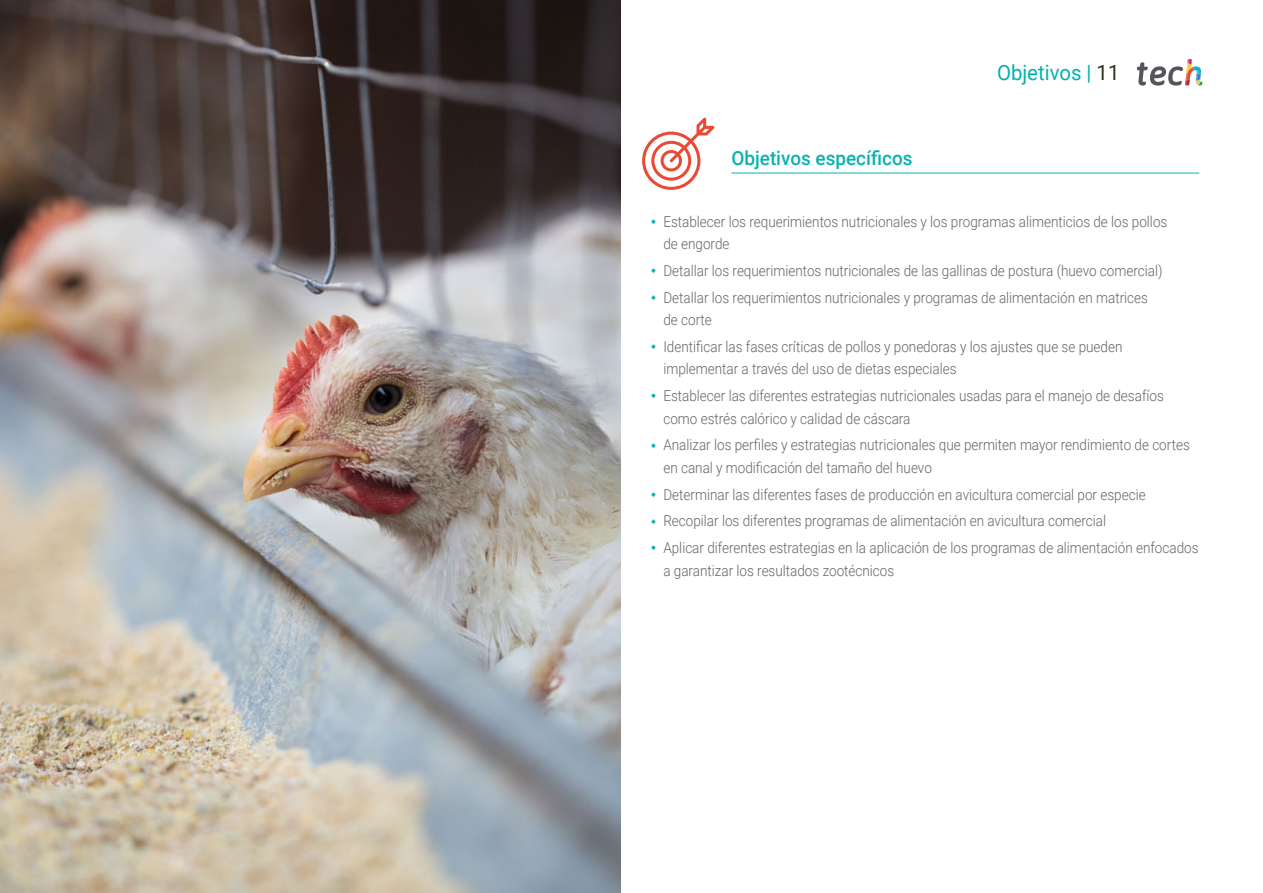
<style>
.page{position:relative;width:1263px;height:893px;background:#fff}
.page>*{position:absolute;margin:0;border:0;box-sizing:border-box;transform-origin:0 0}
.t1{font:21px "Roboto";color:#00b2af}
.t2{font:500 19.5px "Roboto";color:#09b2af}
.t3{font:300 15px/26.7px "Roboto";color:#61646a;scale:.9 1}
.s1{color:#312e20}
</style>
<div class="page">
<img style="left:0;top:0;width:621px;height:893px">
<svg style="left:1137px;top:59px;width:65px;height:27px"></svg>
<hr style="left:731px;top:173px;width:468px;height:1px;background:#09b2af">
<svg style="left:642px;top:117px;width:72px;height:73px"></svg>
<h2 class="t2" style="left:731px;top:144px;width:183px">Objetivos específicos</h2>
<h1 class="t1" style="left:997px;top:57px;width:124px">Objetivos | <span class="s1">11</span></h1>
<p class="t3" style="left:663px;top:210px;width:561px;line-height:22.5px">Establecer los requerimientos nutricionales y los programas alimenticios de los pollos de engorde</p>
<p class="t3" style="left:663px;top:257px;width:556px">Detallar los requerimientos nutricionales de las gallinas de postura (huevo comercial)<br>Detallar los requerimientos nutricionales y programas de alimentación en matrices</p>
<p class="t3" style="left:663px;top:306px;width:512px">de corte<br>Identificar las fases críticas de pollos y ponedoras y los ajustes que se pueden</p>
<p class="t3" style="left:663px;top:355px;width:558px">implementar a través del uso de dietas especiales<br>Establecer las diferentes estrategias nutricionales usadas para el manejo de desafíos</p>
<p class="t3" style="left:663px;top:404px;width:586px">como estrés calórico y calidad de cáscara<br>Analizar los perfiles y estrategias nutricionales que permiten mayor rendimiento de cortes</p>
<p class="t3" style="left:663px;top:454px;width:596px">en canal y modificación del tamaño del huevo<br>Determinar las diferentes fases de producción en avicultura comercial por especie Recopilar los diferentes programas de alimentación en avicultura comercial<br>Aplicar diferentes estrategias en la aplicación de los programas de alimentación enfocados</p>
<p class="t3" style="left:663px;top:556px;width:258px">a garantizar los resultados zootécnicos</p>
</div>
